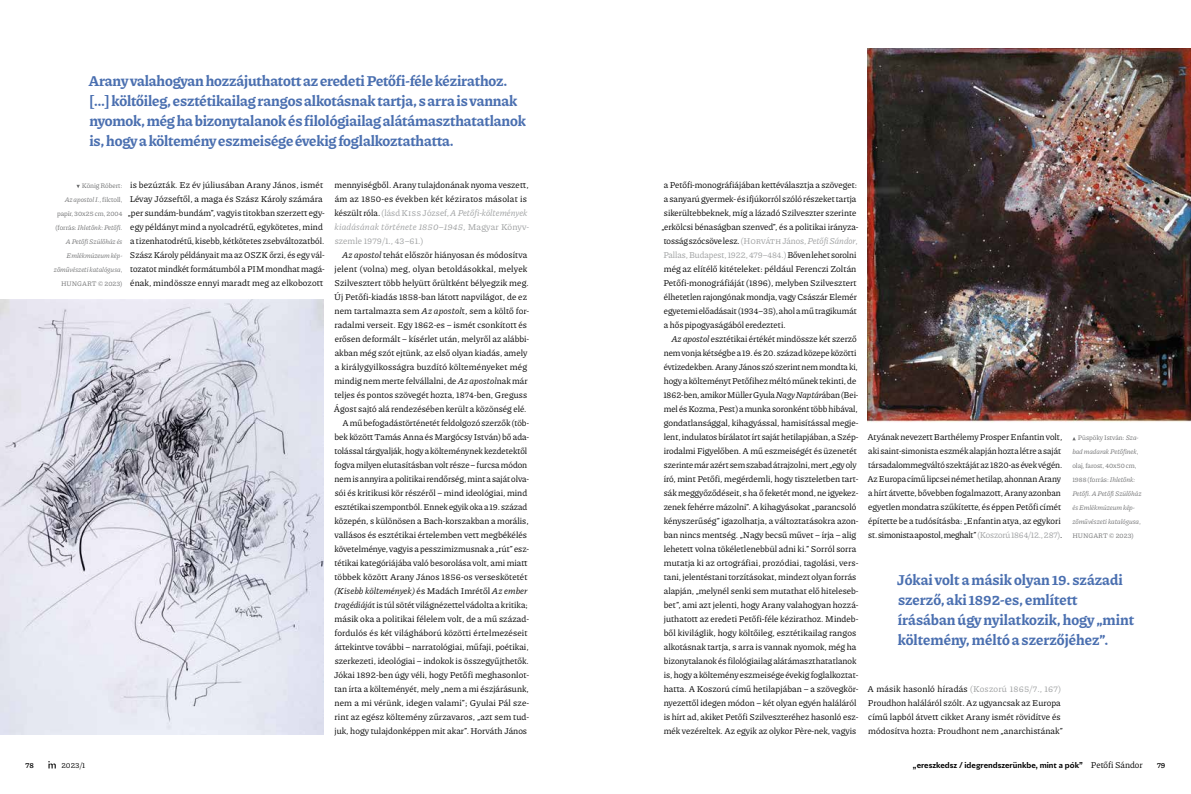
<style>
.page{position:relative;width:1191px;height:794px;background:#fff}
.page>*{position:absolute;margin:0;border:0;box-sizing:border-box;transform-origin:0 0}
.t1{font:700 15px/20px "Piazzolla";letter-spacing:-.01em;color:#4a6fb0}
.t2{font:9px/14px "Piazzolla";color:#000}
.t3{font:9px "Piazzolla";letter-spacing:.02em;color:#000}
.t4{font:italic 9px "Piazzolla";letter-spacing:.005em;color:#000}
.t5{font:700 8px "Riviera Nights";color:#000}
.t6{font:8px "Piazzolla";color:#000}
.t7{font:600 8px "Piazzolla";color:#000}
.t8{font:italic 7px/14px "Piazzolla";letter-spacing:-.005em;color:#707172;text-align:right}
.s1{color:#9c9e9f}
.s2{font-style:italic;color:#9c9e9f}
.s3{font-style:normal}
.s4{font-style:italic}
.s5{font-family:"Piazzolla";font-weight:400;font-size:9px}
</style>
<div class="page">
<img style="left:0;top:299px;width:323px;height:435px">
<img style="left:868px;top:48px;width:323px;height:374px">
<svg style="left:48px;top:761px;width:8px;height:7px"></svg>
<p class="t1" style="left:89px;top:70px;width:439px">Arany valahogyan hozzájuthatott az eredeti Petőfi-féle kézirathoz. […] költőileg, esztétikailag rangos alkotásnak tartja, s arra is vannak nyomok, még ha bizonytalanok és filológiailag alátámaszthatatlanok is, hogy a költemény eszmeisége évekig foglalkoztathatta.</p>
<p class="t2" style="left:128px;top:178px;width:198px">is bezúzták. Ez év júliusában Arany János, ismét Lévay Józseftől, a maga és Szász Károly számára „per sundám-bundám”, vagyis titokban szerzett egy&shy;egy példányt mind a nyolcadrétű, egykötetes, mind a tizenhatodrétű, kisebb, kétkötetes zsebváltozatból.<br>SzászKároly példányaitma az OSZKőrzi, és egy vál&shy;tozatotmindkétformátumból a PIMmondhatmagá&shy;énak, mindössze ennyi maradt meg az elkobozott</p>
<p class="t2" style="left:334px;top:178px;width:196px">mennyiségből. Arany tulajdonának nyoma veszett, ám az 1850-es években két kéziratos másolat is készültróla.<span class="s1">(lásdKiss József,</span><span class="s2">A Petőfi-költemények kiadásának története 1850–1945</span><span class="s1">, Magyar Könyv&shy;szemle 1979/1., 43–61.)</span></p>
<p class="t8" style="left:54px;top:179px;width:70px"><span class="s3">KönigRóbert:<br></span>Az apostol I.<span class="s3">,filctoll, papír, 30x25 cm, 2004 (forrás:</span>Ihletőnk: Petőfi.<br>A Petőfi Szülőház és<br>Emlékmúzeum kép&shy;zőművészeti katalógusa<span class="s3">,<br>HUNGART © 2023)</span></p>
<p class="t2" style="left:342px;top:248px;width:187px"><span class="s4">Az apostol</span> tehát először hiányosan és módosítva</p>
<p class="t3" style="left:334px;top:263px;width:194px">jelent (volna) meg, olyan betoldásokkal, melyek</p>
<p class="t2" style="left:334px;top:276px;width:196px">Szilvesztert több helyütt őrültként bélyegzik meg.</p>
<p class="t2" style="left:334px;top:290px;width:195px">Új Petőfi-kiadás 1858-ban látott napvilágot, de ez</p>
<p class="t2" style="left:334px;top:304px;width:196px">nem tartalmazta sem <span class="s4">Az apostol</span>t, sem a költő for-</p>
<p class="t2" style="left:334px;top:318px;width:194px">radalmi verseit. Egy 1862-es – ismét csonkított és</p>
<p class="t2" style="left:335px;top:332px;width:196px">erősen deformált – kísérlet után, melyről az alábbi-</p>
<p class="t2" style="left:335px;top:346px;width:194px">akban még szót ejtünk, az első olyan kiadás, amely</p>
<p class="t2" style="left:335px;top:360px;width:194px">a királygyilkosságra buzdító költeményeket még</p>
<p class="t2" style="left:334px;top:374px;width:195px">mindig nem merte felvállalni, de <span class="s4">Az apostol</span>nak már</p>
<p class="t2" style="left:334px;top:388px;width:194px">teljes és pontos szövegét hozta, 1874-ben, Greguss</p>
<p class="t2" style="left:334px;top:402px;width:194px">Ágost sajtó alá rendezésében került a közönség elé.</p>
<p class="t2" style="left:342px;top:416px;width:188px">Aműbefogadástörténetétfeldolgozószerzők (töb-</p>
<p class="t2" style="left:334px;top:430px;width:196px">bek közöttTamás Anna ésMargócsy István) bő ada-</p>
<p class="t2" style="left:334px;top:444px;width:194px">tolássaltárgyalják,hogya költeménynek kezdetektől</p>
<p class="t2" style="left:334px;top:458px;width:194px">fogvamilyenelutasításbanvoltrésze–furcsamódon</p>
<p class="t2" style="left:334px;top:472px;width:196px">nemisannyiraa politikairendőrség,minta sajátolva-</p>
<p class="t2" style="left:335px;top:486px;width:194px">sói és kritikusi kör részéről – mind ideológiai, mind</p>
<p class="t2" style="left:335px;top:500px;width:194px">esztétikai szempontból.Ennekegyikokaa 19. század</p>
<p class="t2" style="left:334px;top:514px;width:196px">közepén, s különösen a Bach-korszakban a morális,</p>
<p class="t2" style="left:334px;top:528px;width:194px">vallásos és esztétikai értelemben vett megbékélés</p>
<p class="t2" style="left:334px;top:542px;width:196px">követelménye, vagyisa pesszimizmusnaka „rút” esz-</p>
<p class="t2" style="left:334px;top:556px;width:194px">tétikai kategóriájába való besorolása volt, ami miatt</p>
<p class="t2" style="left:334px;top:570px;width:195px">többek között Arany János 1856-os verseskötetét</p>
<p class="t4" style="left:334px;top:585px;width:195px">(Kisebb költemények) <span class="s3">és Madách Imrétől</span> Az ember</p>
<p class="t2" style="left:334px;top:598px;width:195px"><span class="s4">tragédiájá</span>tis túl sötét világnézettel vádolta a kritika;</p>
<p class="t2" style="left:334px;top:612px;width:196px">másik oka a politikai félelem volt, de a mű század-</p>
<p class="t2" style="left:334px;top:626px;width:195px">fordulós és két világháború közötti értelmezéseit</p>
<p class="t2" style="left:335px;top:640px;width:195px">áttekintve további – narratológiai, műfaji, poétikai,</p>
<p class="t2" style="left:335px;top:654px;width:196px">szerkezeti, ideológiai – indokok is összegyűjthetők.</p>
<p class="t2" style="left:334px;top:668px;width:197px">Jókai 1892-ben úgy véli, hogy Petőfi meghasonlot-</p>
<p class="t2" style="left:334px;top:682px;width:196px">tan írta a költeményét, mely „nem a mi észjárásunk,</p>
<p class="t2" style="left:334px;top:696px;width:196px">nem a mi vérünk, idegen valami”; Gyulai Pál sze-</p>
<p class="t2" style="left:334px;top:710px;width:196px">rint az egész költemény zűrzavaros, „azt sem tud-</p>
<p class="t2" style="left:334px;top:724px;width:194px">juk, hogy tulajdonképpen mit akar”. Horváth János</p>
<p class="t2" style="left:661px;top:178px;width:198px">a Petőfi-monográfiájában kettéválasztja a szöveget: a sanyarúgyermek- és ifjúkorról szólórészekettartja sikerültebbeknek, míg a lázadó Szilveszter szerinte „erkölcsi bénaságban szenved”, és a politikai irányza&shy;tosságszócsövelesz.<span class="s1">(Horváth János,</span> <span class="s2">Petőfi Sándor</span><span class="s1">, Pallas,Budapest,1922,479–484.)</span>Bővenlehetsorolni még az elítélő kitételeket: például Ferenczi Zoltán Petőfi-monográfiáját (1896), melyben Szilvesztert élhetetlenrajongónakmondja, vagyCsászárElemér egyetemielőadásait(1934–35),ahola műtragikumát a hős pipogyaságából eredezteti.</p>
<p class="t2" style="left:663px;top:332px;width:197px;text-indent:8px"><span class="s4">Az apostol</span> esztétikai értékét mindössze két szerző nemvonjakétségbea 19.és20. századközepeközötti évtizedekben.AranyJánosszószerintnemmondtaki, hogya költeménytPetőfihezméltóműnektekinti,de 1862-ben,amikorMüllerGyula<span class="s4">Nagy Naptár</span>ában(Bei&shy;melésKozma,Pest)a munkasoronkénttöbbhibával, gondatlansággal, kihagyással, hamisítással megje&shy;lent, indulatos bírálatotírt sajáthetilapjában, a Szép&shy;irodalmi Figyelőben. A mű eszmeiségét és üzenetét szerintemárazértsemszabadátrajzolni,mert„egyoly író, mint Petőfi, megérdemli, hogy tiszteletben tart&shy;sákmeggyőződéseit, sha ő feketétmond,ne igyekez&shy;zenek fehérre mázolni”. A kihagyásokat „parancsoló kényszerűség” igazolhatja, a változtatásokra azon&shy;ban nincs mentség. „Nagy becsű művet – írja – alig lehetett volna tökéletlenebbül adni ki.” Sorról sorra mutatja ki az ortográfiai, prozódiai, tagolási, vers&shy;tani, jelentéstani torzításokat, mindezt olyan forrás alapján, „melynél senki sem mutathat elő hiteleseb&shy;bet”, ami azt jelenti, hogy Arany valahogyan hozzá&shy;juthatott az eredeti Petőfi-féle kézirathoz. Mindeb&shy;ből kiviláglik, hogy költőileg, esztétikailag rangos alkotásnak tartja, s arra is vannak nyomok, még ha bizonytalanok ésfilológiailag alátámaszthatatlanok is,hogy a költemény eszmeisége évekigfoglalkoztat&shy;hatta. A Koszorú című hetilapjában – a szövegkör&shy;nyezettől idegen módon – két olyan egyén haláláról is hírt ad, akiket Petőfi Szilveszteréhez hasonló esz&shy;mék vezéreltek. Az egyik az olykor Père-nek, vagyis</p>
<p class="t2" style="left:867px;top:430px;width:196px">AtyánaknevezettBarthélemyProsperEnfantinvolt, aki saint-simonistaeszmékalapjánhoztalétrea saját társadalommegváltószektájátaz 1820-asévekvégén.<br>Az Europacíműlipcseinémethetilap,ahonnanArany a hírt átvette,bővebbenfogalmazott,Arany azonban egyetlenmondatra szűkítette, és éppenPetőficímét építette be a tudósításba: „Enfantin atya, az egykori st.simonistaapostol,meghalt”<span class="s1">(Koszorú1864/12.,287)</span>.</p>
<p class="t8" style="left:1072px;top:431px;width:71px;text-align:left;text-indent:5px"><span class="s3">Püspöky István:</span>Sza&shy;bad madarak Petőfinek<span class="s3">, olaj, farost, 40x50 cm,<br>1988 (forrás:</span>Ihletőnk:<br>Petőfi. A Petőfi Szülőház és Emlékmúzeum kép&shy;zőművészeti katalógusa<span class="s3">,<br>HUNGART © 2023)</span></p>
<h1 class="t1" style="left:897px;top:569px;width:238px">Jókai volt a másik olyan 19. századi szerző, aki 1892-es, említett írásában úgy nyilatkozik, hogy „mint költemény, méltó a szerzőjéhez”.</h1>
<p class="t2" style="left:867px;top:682px;width:197px">A másik hasonló híradás <span class="s1">(Koszorú 1865/7., 167)<br></span>Proudhon haláláról szólt. Az ugyancsak az Europa című lapból átvett cikket Arany ismét rövidítve és módosítva hozta: Proudhont nem „anarchistának”</p>
<p class="t7" style="left:26px;top:760px;width:10px">78</p>
<p class="t6" style="left:61px;top:760px;width:25px">2023/1</p>
<p class="t5" style="left:913px;top:760px;width:231px">„ereszkedsz / idegrendszerünkbe, mint a pók” <span class="s5">Petőfi Sándor</span></p>
<p class="t7" style="left:1157px;top:760px;width:10px">79</p>
</div>
